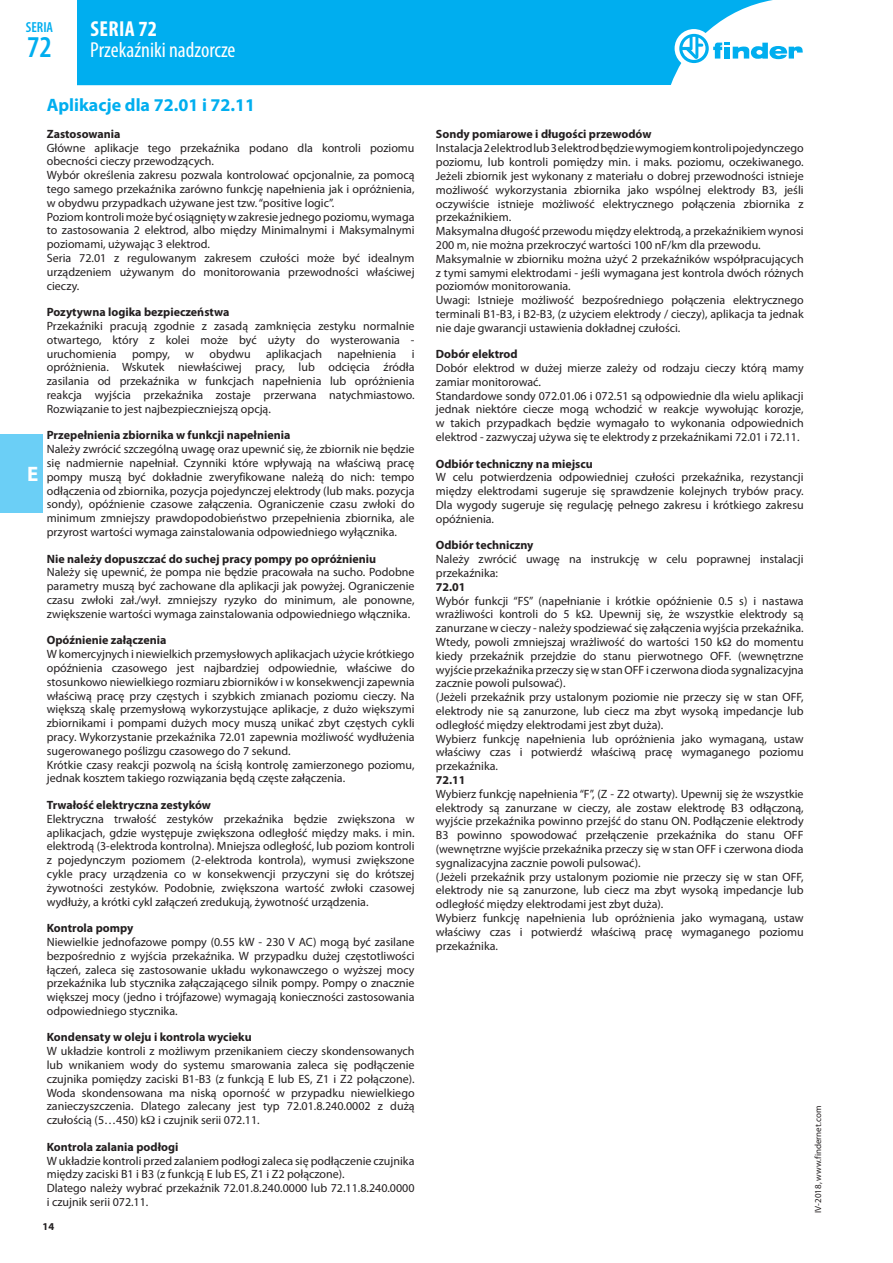
<style>
.page{position:relative;width:893px;height:1263px;background:#fff}
.page>*{position:absolute;margin:0;border:0;box-sizing:border-box;transform-origin:0 0}
.t1{font:600 condensed 30.3px "Myriad Pro";color:#00aeef}
.t2{font:condensed 21.75px "Myriad Pro";color:#fff}
.t3{font:700 condensed 21.75px "Myriad Pro";letter-spacing:.02em;color:#fff}
.t4{font:700 21px "Myriad Pro";color:#fff}
.t5{font:700 18px "Myriad Pro";color:#00aeef}
.t6{font:600 condensed 14.55px "Myriad Pro";color:#00aeef}
.t7{font:12px/13.8px "Myriad Pro";color:#231f20}
.t8{font:700 12px "Myriad Pro";color:#231f20}
.t9{font:700 10.5px "Myriad Pro";color:#231f20}
.t10{font:9px "Myriad Pro";color:#231f20}
</style>
<div class="page">
<div style="left:0;top:434px;width:43px;height:78px;background:#6bcff6"></div>
<div style="left:77px;top:0;width:696px;height:85px;background:#00aeef"></div>
<div style="left:675px;top:29px;width:38px;height:39px;background:#fff;border-radius:50%"></div>
<svg style="left:679px;top:34px;width:124px;height:29px"></svg>
<p class="t6" style="left:26px;top:19px;width:29px">SERIA</p>
<h1 class="t1" style="left:27px;top:30px;width:26px">72</h1>
<h2 class="t3" style="left:90px;top:16px;width:68px">SERIA 72</h2>
<h2 class="t2" style="left:90px;top:37px;width:147px">Przekaźniki nadzorcze</h2>
<h3 class="t4" style="left:27px;top:460px;width:13px">E</h3>
<h3 class="t5" style="left:47px;top:93px;width:210px">Aplikacje dla 72.01 i 72.11</h3>
<p class="t8" style="left:47px;top:126px;width:75px">Zastosowania</p>
<p class="t7" style="left:47px;top:141px;width:369px">Główne aplikacje tego przekaźnika podano dla kontroli poziomu obecności cieczy przewodzących.<br>Wybór określenia zakresu pozwala kontrolować opcjonalnie, za pomocą tego samego przekaźnika zarówno funkcję napełnienia jak i opróżnienia, w obydwu przypadkach używane jest tzw. “positive logic”.<br>Poziom kontroli może być osiągnięty w zakresie jednego poziomu, wymaga to zastosowania 2 elektrod, albo między Minimalnymi i Maksymalnymi poziomami, używając 3 elektrod.<br>Seria 72.01 z regulowanym zakresem czułości może być idealnym urządzeniem używanym do monitorowania przewodności właściwej cieczy.</p>
<p class="t8" style="left:47px;top:304px;width:184px">Pozytywna logika bezpieczeństwa</p>
<p class="t7" style="left:47px;top:319px;width:369px;text-align:justify">Przekaźniki pracują zgodnie z zasadą zamknięcia zestyku normalnie otwartego, który z kolei może być użyty do wysterowania - uruchomienia</p>
<p class="t7" style="left:132px;top:346px;width:39px">pompy,</p>
<p class="t7" style="left:185px;top:346px;width:10px">w</p>
<p class="t7" style="left:210px;top:346px;width:43px">obydwu</p>
<p class="t7" style="left:266px;top:346px;width:57px">aplikacjach</p>
<p class="t7" style="left:337px;top:346px;width:60px">napełnienia</p>
<p class="t7" style="left:47px;top:346px;width:369px;text-align:justify;text-indent:365px">i opróżnienia. Wskutek niewłaściwej pracy, lub odcięcia źródła zasilania od przekaźnika w funkcjach napełnienia lub opróżnienia reakcja wyjścia przekaźnika zostaje przerwana natychmiastowo.<br>Rozwiązanie to jest najbezpieczniejszą opcją.</p>
<p class="t8" style="left:47px;top:427px;width:245px">Przepełnienia zbiornika w funkcji napełnienia</p>
<p class="t7" style="left:47px;top:442px;width:369px;text-align:justify">Należy zwrócić szczególną uwagę oraz upewnić się, że zbiornik nie będzie się nadmiernie napełniał. Czynniki które wpływają na właściwą pracę pompy muszą być dokładnie zweryfikowane należą do nich: tempo odłączenia od zbiornika, pozycja pojedynczej elektrody (lub maks. pozycja sondy), opóźnienie czasowe załączenia. Ograniczenie czasu zwłoki do minimum zmniejszy prawdopodobieństwo przepełnienia zbiornika, ale przyrost wartości wymaga zainstalowania odpowiedniego wyłącznika.</p>
<p class="t8" style="left:47px;top:551px;width:331px">Nie należy dopuszczać do suchej pracy pompy po opróżnieniu</p>
<p class="t7" style="left:47px;top:565px;width:369px;text-align:justify">Należy się upewnić, że pompa nie będzie pracowała na sucho. Podobne parametry muszą być zachowane dla aplikacji jak powyżej. Ograniczenie czasu zwłoki zał./wył. zmniejszy ryzyko do minimum, ale ponowne, zwiększenie wartości wymaga zainstalowania odpowiedniego włącznika.</p>
<p class="t8" style="left:47px;top:632px;width:121px">Opóźnienie załączenia</p>
<p class="t7" style="left:47px;top:647px;width:369px">W komercyjnych i niewielkich przemysłowych aplikacjach użycie krótkiego opóźnienia czasowego jest najbardziej odpowiednie, właściwe do stosunkowo niewielkiego rozmiaru zbiorników i w konsekwencji zapewnia właściwą pracę przy częstych i szybkich zmianach poziomu cieczy. Na większą skalę przemysłową wykorzystujące aplikacje, z dużo większymi zbiornikami i pompami dużych mocy muszą unikać zbyt częstych cykli pracy. Wykorzystanie przekaźnika 72.01 zapewnia możliwość wydłużenia sugerowanego poślizgu czasowego do 7 sekund.<br>Krótkie czasy reakcji pozwolą na ścisłą kontrolę zamierzonego poziomu, jednak kosztem takiego rozwiązania będą częste załączenia.</p>
<p class="t8" style="left:47px;top:797px;width:166px">Trwałość elektryczna zestyków</p>
<p class="t7" style="left:47px;top:812px;width:369px;text-align:justify">Elektryczna trwałość zestyków przekaźnika będzie zwiększona w aplikacjach, gdzie występuje zwiększona odległość między maks. i min. elektrodą (3-elektroda kontrolna). Mniejsza odległość, lub poziom kontroli z pojedynczym poziomem (2-elektroda kontrola), wymusi zwiększone cykle pracy urządzenia co w konsekwencji przyczyni się do krótszej żywotności zestyków. Podobnie, zwiększona wartość zwłoki czasowej wydłuży, a krótki cykl załączeń zredukują, żywotność urządzenia.</p>
<p class="t8" style="left:47px;top:920px;width:88px">Kontrola pompy</p>
<p class="t7" style="left:47px;top:935px;width:369px;text-align:justify">Niewielkie jednofazowe pompy (0.55 kW - 230 V AC) mogą być zasilane bezpośrednio z wyjścia przekaźnika. W przypadku dużej częstotliwości łączeń, zaleca się zastosowanie układu wykonawczego o wyższej mocy przekaźnika lub stycznika załączającego silnik pompy. Pompy o znacznie większej mocy (jedno i trójfazowe) wymagają konieczności zastosowania odpowiedniego stycznika.</p>
<p class="t8" style="left:47px;top:1029px;width:207px">Kondensaty w oleju i kontrola wycieku</p>
<p class="t7" style="left:47px;top:1044px;width:369px;text-align:justify">W układzie kontroli z możliwym przenikaniem cieczy skondensowanych lub wnikaniem wody do systemu smarowania zaleca się podłączenie czujnika pomiędzy zaciski B1-B3 (z funkcją E lub ES, Z1 i Z2 połączone).<br>Woda skondensowana ma niską oporność w przypadku niewielkiego zanieczyszczenia. Dlatego zalecany jest typ 72.01.8.240.0002 z dużą czułością (5…450) k i czujnik serii 072.11.</p>
<p class="t8" style="left:47px;top:1139px;width:133px">Kontrola zalania podłogi</p>
<p class="t7" style="left:47px;top:1153px;width:369px">W układzie kontroli przed zalaniem podłogi zaleca się podłączenie czujnika między zaciski B1 i B3 (z funkcją E lub ES, Z1 i Z2 połączone).<br>Dlatego należy wybrać przekaźnik 72.01.8.240.0000 lub 72.11.8.240.0000 i czujnik serii 072.11.</p>
<p class="t9" style="left:43px;top:1219px;width:13px">14</p>
<p class="t8" style="left:436px;top:127px;width:217px">Sondy pomiarowe i długości przewodów</p>
<p class="t7" style="left:436px;top:141px;width:369px">Instalacja 2 elektrod lub 3 elektrod będzie wymogiem kontroli pojedynczego poziomu, lub kontroli pomiędzy min. i maks. poziomu, oczekiwanego.<br>Jeżeli zbiornik jest wykonany z materiału o dobrej przewodności istnieje możliwość wykorzystania zbiornika jako wspólnej elektrody B3, jeśli oczywiście istnieje możliwość elektrycznego połączenia zbiornika z przekaźnikiem.<br>Maksymalna długość przewodu między elektrodą, a przekaźnikiem wynosi 200 m, nie można przekroczyć wartości 100 nF/km dla przewodu.<br>Maksymalnie w zbiorniku można użyć 2 przekaźników współpracujących z tymi samymi elektrodami - jeśli wymagana jest kontrola dwóch różnych poziomów monitorowania.<br>Uwagi: Istnieje możliwość bezpośredniego połączenia elektrycznego terminali B1-B3, i B2-B3, (z użyciem elektrody / cieczy), aplikacja ta jednak nie daje gwarancji ustawienia dokładnej czułości.</p>
<p class="t8" style="left:436px;top:346px;width:83px">Dobór elektrod</p>
<p class="t7" style="left:436px;top:361px;width:369px">Dobór elektrod w dużej mierze zależy od rodzaju cieczy którą mamy zamiar monitorować.<br>Standardowe sondy 072.01.06 i 072.51 są odpowiednie dla wielu aplikacji jednak niektóre ciecze mogą wchodzić w reakcje wywołując korozje, w takich przypadkach będzie wymagało to wykonania odpowiednich elektrod - zazwyczaj używa się te elektrody z przekaźnikami 72.01 i 72.11.</p>
<p class="t8" style="left:436px;top:456px;width:158px">Odbiór techniczny na miejscu</p>
<p class="t7" style="left:436px;top:470px;width:369px;text-align:justify">W celu potwierdzenia odpowiedniej czułości przekaźnika, rezystancji między elektrodami sugeruje się sprawdzenie kolejnych trybów pracy.<br>Dla wygody sugeruje się regulację pełnego zakresu i krótkiego zakresu opóźnienia.</p>
<p class="t8" style="left:436px;top:537px;width:99px">Odbiór techniczny</p>
<p class="t7" style="left:436px;top:552px;width:369px">Należy zwrócić uwagę na instrukcję w celu poprawnej instalacji przekaźnika:</p>
<p class="t8" style="left:436px;top:579px;width:31px">72.01</p>
<p class="t7" style="left:436px;top:593px;width:369px">Wybór funkcji “FS” (napełnianie i krótkie opóźnienie 0.5 s) i nastawa wrażliwości kontroli do 5 k . Upewnij się, że wszystkie elektrody są zanurzane w cieczy - należy spodziewać się załączenia wyjścia przekaźnika.<br>Wtedy, powoli zmniejszaj wrażliwość do wartości 150 k do momentu kiedy przekaźnik przejdzie do stanu pierwotnego OFF. (wewnętrzne wyjście przekaźnika przeczy się w stan OFF i czerwona dioda sygnalizacyjna zacznie powoli pulsować).<br>(Jeżeli przekaźnik przy ustalonym poziomie nie przeczy się w stan OFF, elektrody nie są zanurzone, lub ciecz ma zbyt wysoką impedancje lub odległość między elektrodami jest zbyt duża).<br>Wybierz funkcję napełnienia lub opróżnienia jako wymaganą, ustaw właściwy czas i potwierdź właściwą pracę wymaganego poziomu przekaźnika.</p>
<p class="t8" style="left:436px;top:772px;width:31px">72.11</p>
<p class="t7" style="left:436px;top:787px;width:369px">Wybierz funkcję napełnienia “F”, (Z - Z2 otwarty). Upewnij się że wszystkie elektrody są zanurzane w cieczy, ale zostaw elektrodę B3 odłączoną, wyjście przekaźnika powinno przejść do stanu ON. Podłączenie elektrody B3 powinno spowodować przełączenie przekaźnika do stanu OFF (wewnętrzne wyjście przekaźnika przeczy się w stan OFF i czerwona dioda sygnalizacyjna zacznie powoli pulsować).<br>(Jeżeli przekaźnik przy ustalonym poziomie nie przeczy się w stan OFF, elektrody nie są zanurzone, lub ciecz ma zbyt wysoką impedancje lub odległość między elektrodami jest zbyt duża).<br>Wybierz funkcję napełnienia lub opróżnienia jako wymaganą, ustaw właściwy czas i potwierdź właściwą pracę wymaganego poziomu przekaźnika.</p>
<p class="t10" style="left:812px;top:1213px;width:108px;rotate:-90deg">IV-2018, www.findernet.com</p>
</div>
